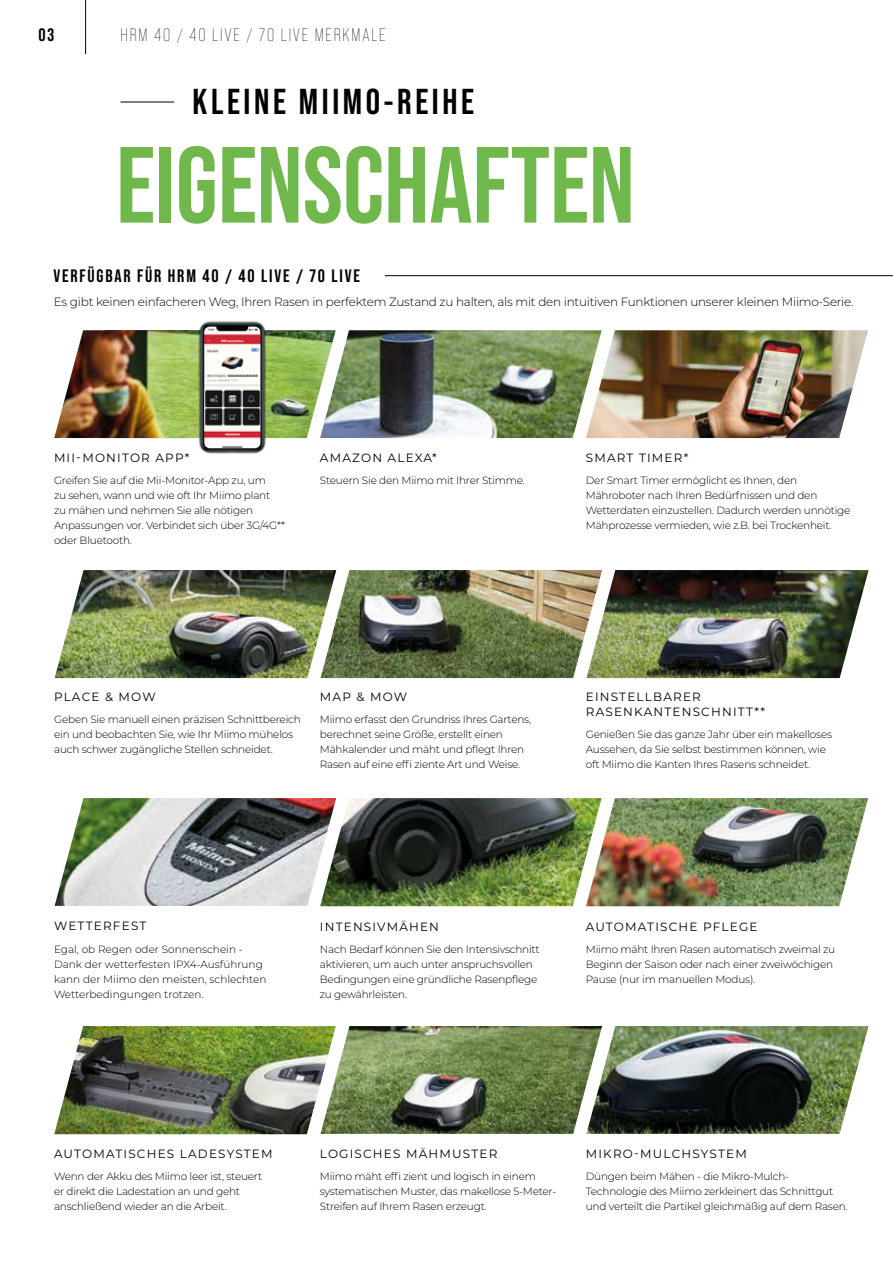
<style>
.page{position:relative;width:893px;height:1263px;background:#fff}
.page>*{position:absolute;margin:0;border:0;box-sizing:border-box;transform-origin:0 0}
.t1{font:700 108px "Bebas Neue Pro";color:#71b84c}
.t2{font:700 36px "Bebas Neue Pro";letter-spacing:.1em;color:#000}
.t3{font:700 18px "Bebas Neue Pro";letter-spacing:.1em;color:#000}
.t4{font:300 18px "Bebas Neue Pro";letter-spacing:.1em;color:#000}
.t5{font:12px/15px "Montserrat";letter-spacing:.1em;color:#000}
.t6{font:300 12px "Montserrat";letter-spacing:-.02em;color:#000}
.t7{font:300 10.5px/15px "Montserrat";letter-spacing:-.02em;color:#000}
.t8{font:300 10.5px/15px "Montserrat";color:#000}
</style>
<div class="page">
<img style="left:271px;top:330px;width:49px;height:108px">
<hr style="left:120px;top:102px;width:54px;height:1px;background:#000">
<img style="left:54px;top:330px;width:139px;height:108px">
<img style="left:55px;top:570px;width:266px;height:108px">
<img style="left:336px;top:1026px;width:250px;height:108px">
<img style="left:586px;top:1026px;width:282px;height:108px">
<img style="left:320px;top:330px;width:266px;height:108px">
<img style="left:321px;top:570px;width:265px;height:108px">
<img style="left:336px;top:798px;width:250px;height:108px">
<img style="left:586px;top:330px;width:282px;height:108px">
<img style="left:586px;top:570px;width:283px;height:108px">
<img style="left:586px;top:798px;width:282px;height:108px">
<hr style="left:385px;top:275px;width:508px;height:1px;background:#000">
<img style="left:193px;top:321px;width:78px;height:133px">
<img style="left:54px;top:1026px;width:282px;height:108px">
<img style="left:55px;top:798px;width:281px;height:108px">
<hr style="left:85px;top:0;width:1px;height:54px;background:#000">
<h3 class="t3" style="left:39px;top:25px;width:17px">03</h3>
<h3 class="t4" style="left:120px;top:25px;width:266px">HRM 40 / 40 LIVE / 70 LIVE MERKMALE</h3>
<h2 class="t2" style="left:193px;top:81px;width:283px">KLEINE MIIMO-REIHE</h2>
<h1 class="t1" style="left:116px;top:123px;width:520px">EIGENSCHAFTEN</h1>
<h3 class="t3" style="left:54px;top:265px;width:308px">VERFÜGBAR FÜR HRM 40 / 40 LIVE / 70 LIVE</h3>
<p class="t6" style="left:54px;top:294px;width:801px">Es gibt keinen einfacheren Weg, Ihren Rasen in perfektem Zustand zu halten, als mit den intuitiven Funktionen unserer kleinen Miimo-Serie.</p>
<p class="t5" style="left:54px;top:449px;width:137px">MII-MONITOR APP*</p>
<p class="t7" style="left:54px;top:472px;width:233px">Greifen Sie auf die Mii-Monitor-App zu, um<br>zu sehen, wann und wie oft Ihr Miimo plant zu mähen und nehmen Sie alle nötigen Anpassungen vor. Verbindet sich über 3G/4G** oder Bluetooth.</p>
<p class="t5" style="left:320px;top:449px;width:118px">AMAZON ALEXA*</p>
<p class="t7" style="left:320px;top:472px;width:206px">Steuern Sie den Miimo mit Ihrer Stimme.</p>
<p class="t5" style="left:586px;top:449px;width:104px">SMART TIMER*</p>
<p class="t7" style="left:586px;top:472px;width:266px">Der Smart Timer ermöglicht es Ihnen, den Mähroboter nach Ihren Bedürfnissen und den Wetterdaten einzustellen. Dadurch werden unnötige Mähprozesse vermieden, wie z.B. bei Trockenheit.</p>
<p class="t5" style="left:54px;top:689px;width:103px">PLACE &amp; MOW</p>
<p class="t7" style="left:54px;top:712px;width:248px">Geben Sie manuell einen präzisen Schnittbereich ein und beobachten Sie, wie Ihr Miimo mühelos auch schwer zugängliche Stellen schneidet.</p>
<p class="t5" style="left:320px;top:689px;width:89px">MAP &amp; MOW</p>
<p class="t7" style="left:320px;top:712px;width:213px">Miimo erfasst den Grundriss Ihres Gartens, berechnet seine Größe, erstellt einen Mähkalender und mäht und pflegt Ihren Rasen auf eine effi ziente Art und Weise.</p>
<p class="t5" style="left:586px;top:689px;width:181px">EINSTELLBARER<br>RASENKANTENSCHNITT**</p>
<p class="t7" style="left:586px;top:727px;width:248px">Genießen Sie das ganze Jahr über ein makelloses<br>Aussehen, da Sie selbst bestimmen können, wie oft Miimo die Kanten Ihres Rasens schneidet.</p>
<p class="t5" style="left:54px;top:918px;width:94px">WETTERFEST</p>
<p class="t8" style="left:54px;top:941px;width:214px">Egal, ob Regen oder Sonnenschein - Dank der wetterfesten IPX4-Ausführung kann der Miimo den meisten, schlechten Wetterbedingungen trotzen.</p>
<p class="t5" style="left:320px;top:918px;width:121px">INTENSIVMÄHEN</p>
<p class="t7" style="left:320px;top:941px;width:221px">Nach Bedarf können Sie den Intensivschnitt aktivieren, um auch unter anspruchsvollen Bedingungen eine gründliche Rasenpflege zu gewährleisten.</p>
<p class="t5" style="left:586px;top:918px;width:173px">AUTOMATISCHE PFLEGE</p>
<p class="t7" style="left:586px;top:941px;width:251px">Miimo mäht Ihren Rasen automatisch zweimal zu<br>Beginn der Saison oder nach einer zweiwöchigen<br>Pause (nur im manuellen Modus).</p>
<p class="t5" style="left:54px;top:1146px;width:220px">AUTOMATISCHES LADESYSTEM</p>
<p class="t7" style="left:54px;top:1168px;width:210px">Wenn der Akku des Miimo leer ist, steuert er direkt die Ladestation an und geht anschließend wieder an die Arbeit.</p>
<p class="t5" style="left:320px;top:1145px;width:179px">LOGISCHES MÄHMUSTER</p>
<p class="t5" style="left:586px;top:1145px;width:163px">MIKRO-MULCHSYSTEM</p>
<p class="t7" style="left:320px;top:1168px;width:238px">Miimo mäht effi zient und logisch in einem systematischen Muster, das makellose 5-Meter-<br>Streifen auf Ihrem Rasen erzeugt.</p>
<p class="t7" style="left:586px;top:1168px;width:263px">Düngen beim Mähen - die Mikro-Mulch-<br>Technologie des Miimo zerkleinert das Schnittgut und verteilt die Partikel gleichmäßig auf dem Rasen.</p>
</div>
